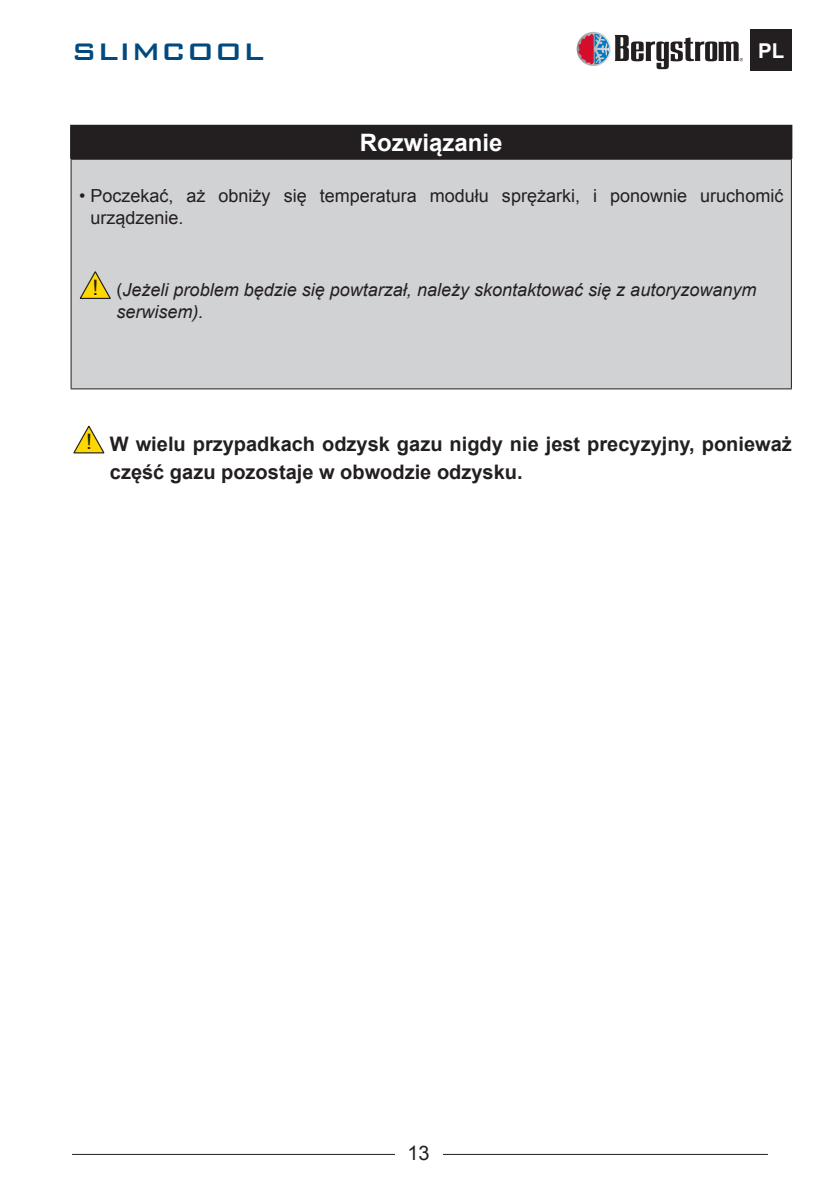
<style>
.page{position:relative;width:840px;height:1191px;background:#fff}
.page>*{position:absolute;margin:0;border:0;box-sizing:border-box;transform-origin:0 0}
.t1{font:500 32px "Bank Gothic BT";color:#004a7f}
.t2{font:700 24px "Arial";color:#fff}
.t3{font:21.4px "Arial";color:#231f20}
.t4{font:700 20.4px "Arial";color:#fff}
.t5{font:700 20px/28px "Arial";color:#231f20}
.t6{font:20px "Arial";color:#231f20}
.t7{font:italic 18px/21.6px "Arial";color:#231f20}
.t8{font:18px/21.6px "Arial";color:#231f20}
.s1{font-style:normal;font-size:21.4px}
.s2{font-style:normal}
</style>
<div class="page">
<div style="left:750px;top:29px;width:41px;height:42px;background:#231f20"></div>
<hr style="left:72px;top:1153px;width:695px;height:1px;background:#231f20">
<div style="left:394px;top:1145px;width:48px;height:29px;background:#fff"></div>
<svg style="left:576px;top:32px;width:34px;height:34px"></svg>
<svg style="left:578px;top:34px;width:164px;height:35px"></svg>
<svg style="left:73px;top:425px;width:32px;height:29px"></svg>
<div style="left:71px;top:126px;width:720px;height:33px;background:#231f20"></div>
<div style="left:71px;top:159px;width:720px;height:230px;background:#d1d2d4"></div>
<hr style="left:70px;top:125px;width:722px;height:2px;background:#231f20">
<hr style="left:790px;top:127px;width:2px;height:32px;background:#231f20">
<hr style="left:70px;top:127px;width:2px;height:32px;background:#231f20">
<hr style="left:71px;top:159px;width:720px;height:1px;background:#231f20">
<hr style="left:71px;top:160px;width:1px;height:228px;background:#231f20">
<hr style="left:790px;top:160px;width:1px;height:228px;background:#231f20">
<hr style="left:71px;top:388px;width:720px;height:1px;background:#231f20">
<svg style="left:79px;top:271px;width:32px;height:28px"></svg>
<h1 class="t1" style="left:71px;top:34px;width:195px">SLIMCOOL</h1>
<p class="t4" style="left:757px;top:37px;width:28px">PL</p>
<p class="t2" style="left:359px;top:127px;width:144px">Rozwiązanie</p>
<p class="t8" style="left:90px;top:185px;width:694px;text-indent:-11px">• Poczekać, aż obniży się temperatura modułu sprężarki, i ponownie uruchomić urządzenie.</p>
<p class="t7" style="left:116px;top:280px;width:641px;text-indent:-24px"><span class="s1">!</span> <span class="s2">(</span>Jeżeli problem będzie się powtarzał, należy skontaktować się z autoryzowanym serwisem).</p>
<p class="t3" style="left:86px;top:427px;width:7px">!</p>
<p class="t5" style="left:110px;top:430px;width:683px">W wielu przypadkach odzysk gazu nigdy nie jest precyzyjny, ponieważ część gazu pozostaje w obwodzie odzysku.</p>
<p class="t6" style="left:407px;top:1139px;width:24px">13</p>
</div>
